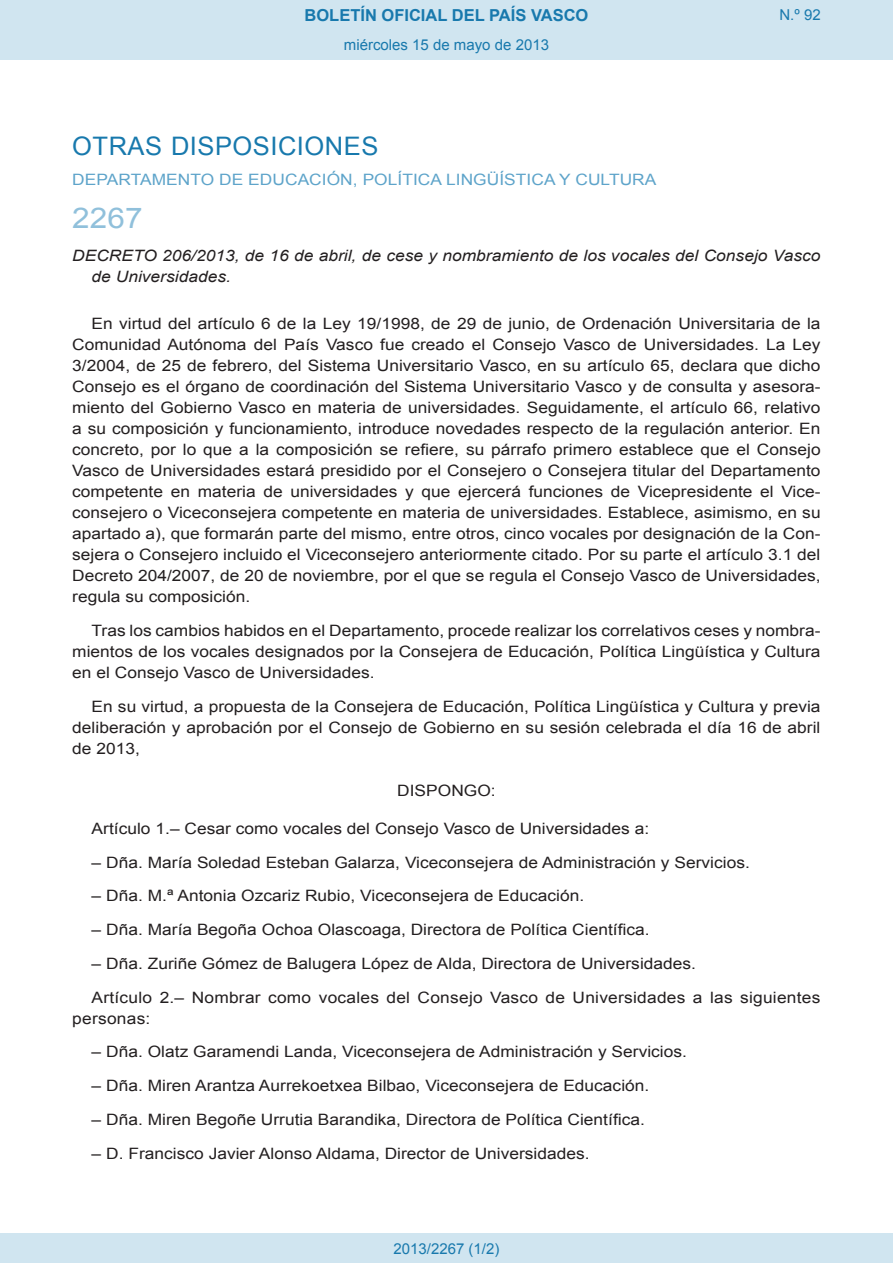
<style>
.page{position:relative;width:893px;height:1263px;background:#fff}
.page>*{position:absolute;margin:0;border:0;box-sizing:border-box;transform-origin:0 0}
.BOPVOrden{font:28.5px "Arial";color:#90c0db;scale:1.11 1}
.BOPVSeccion{font:25.5px "Arial";letter-spacing:.02em;color:#1879ad}
.t1{font:700 16.5px "Arial";color:#1879ad}
.BOPVDetalle{font:15.6px/21px "Arial";color:#231f20;text-align:justify;scale:1.11 1}
.BOPVTitulo{font:italic 15.6px/21px "Arial";color:#231f20;scale:1.11 1}
.BOPVOrganismo{font:15.6px "Arial";letter-spacing:.005em;color:#5ea4ca;scale:1.11 1}
.BOPVClave{font:15.6px "Arial";color:#231f20;scale:1.11 1}
.Paginacion_Centro{font:15px "Arial";color:#1879ad}
</style>
<div class="page">
<div style="left:0;top:0;width:893px;height:60px;background:#d0e5f0"></div>
<div style="left:0;top:1233px;width:893px;height:30px;background:#d0e5f0"></div>
<p class="t1" style="left:305px;top:4px;width:285px">BOLETÍN OFICIAL DEL PAÍS VASCO</p>
<p class="Paginacion_Centro" style="left:344px;top:35px;width:207px">miércoles 15 de mayo de 2013</p>
<p class="Paginacion_Centro" style="left:779px;top:5px;width:43px">N.º 92</p>
<p class="BOPVSeccion" style="left:72px;top:129px;width:308px">OTRAS DISPOSICIONES</p>
<p class="BOPVOrganismo" style="left:72px;top:169px;width:528px">DEPARTAMENTO DE EDUCACIÓN, POLÍTICA LINGÜÍSTICA Y CULTURA</p>
<p class="BOPVOrden" style="left:72px;top:199px;width:65px">2267</p>
<p class="BOPVTitulo" style="left:92px;top:246px;width:658px;text-indent:-19px">DECRETO 206/2013, de 16 de abril, de cese y nombramiento de los vocales del Consejo Vasco de Universidades.</p>
<p class="BOPVDetalle" style="left:72px;top:313px;width:676px;text-indent:19px">En virtud del artículo 6 de la Ley 19/1998, de 29 de junio, de Ordenación Universitaria de la Comunidad Autónoma del País Vasco fue creado el Consejo Vasco de Universidades. La Ley 3/2004, de 25 de febrero, del Sistema Universitario Vasco, en su artículo 65, declara que dicho Consejo es el órgano de coordinación del Sistema Universitario Vasco y de consulta y asesora&shy;miento del Gobierno Vasco en materia de universidades. Seguidamente, el artículo 66, relativo a su composición y funcionamiento, introduce novedades respecto de la regulación anterior. En concreto, por lo que a la composición se refiere, su párrafo primero establece que el Consejo Vasco de Universidades estará presidido por el Consejero o Consejera titular del Departamento competente en materia de universidades y que ejercerá funciones de Vicepresidente el Vice&shy;consejero o Viceconsejera competente en materia de universidades. Establece, asimismo, en su apartado a), que formarán parte del mismo, entre otros, cinco vocales por designación de la Con&shy;sejera o Consejero incluido el Viceconsejero anteriormente citado. Por su parte el artículo 3.1 del Decreto 204/2007, de 20 de noviembre, por el que se regula el Consejo Vasco de Universidades, regula su composición.</p>
<p class="BOPVDetalle" style="left:72px;top:620px;width:676px;text-indent:19px">Tras los cambios habidos en el Departamento, procede realizar los correlativos ceses y nombra&shy;mientos de los vocales designados por la Consejera de Educación, Política Lingüística y Cultura en el Consejo Vasco de Universidades.</p>
<p class="BOPVDetalle" style="left:72px;top:696px;width:676px;text-indent:19px">En su virtud, a propuesta de la Consejera de Educación, Política Lingüística y Cultura y previa deliberación y aprobación por el Consejo de Gobierno en su sesión celebrada el día 16 de abril de 2013,</p>
<p class="BOPVClave" style="left:397px;top:780px;width:90px">DISPONGO:</p>
<p class="BOPVDetalle" style="left:92px;top:818px;width:504px">Artículo 1.– Cesar como vocales del Consejo Vasco de Universidades a:</p>
<p class="BOPVDetalle" style="left:92px;top:852px;width:594px">– Dña. María Soledad Esteban Galarza, Viceconsejera de Administración y Servicios.</p>
<p class="BOPVDetalle" style="left:92px;top:885px;width:445px">– Dña. M.ª Antonia Ozcariz Rubio, Viceconsejera de Educación.</p>
<p class="BOPVDetalle" style="left:92px;top:919px;width:504px">– Dña. María Begoña Ochoa Olascoaga, Directora de Política Científica.</p>
<p class="BOPVDetalle" style="left:92px;top:953px;width:546px">– Dña. Zuriñe Gómez de Balugera López de Alda, Directora de Universidades.</p>
<p class="BOPVDetalle" style="left:72px;top:987px;width:676px;text-indent:19px">Artículo 2.– Nombrar como vocales del Consejo Vasco de Universidades a las siguientes personas:</p>
<p class="BOPVDetalle" style="left:92px;top:1041px;width:538px">– Dña. Olatz Garamendi Landa, Viceconsejera de Administración y Servicios.</p>
<p class="BOPVDetalle" style="left:92px;top:1075px;width:504px">– Dña. Miren Arantza Aurrekoetxea Bilbao, Viceconsejera de Educación.</p>
<p class="BOPVDetalle" style="left:92px;top:1109px;width:500px">– Dña. Miren Begoñe Urrutia Barandika, Directora de Política Científica.</p>
<p class="BOPVDetalle" style="left:92px;top:1143px;width:450px">– D. Francisco Javier Alonso Aldama, Director de Universidades.</p>
<p class="Paginacion_Centro" style="left:393px;top:1238px;width:107px">2013/2267 (1/2)</p>
</div>
